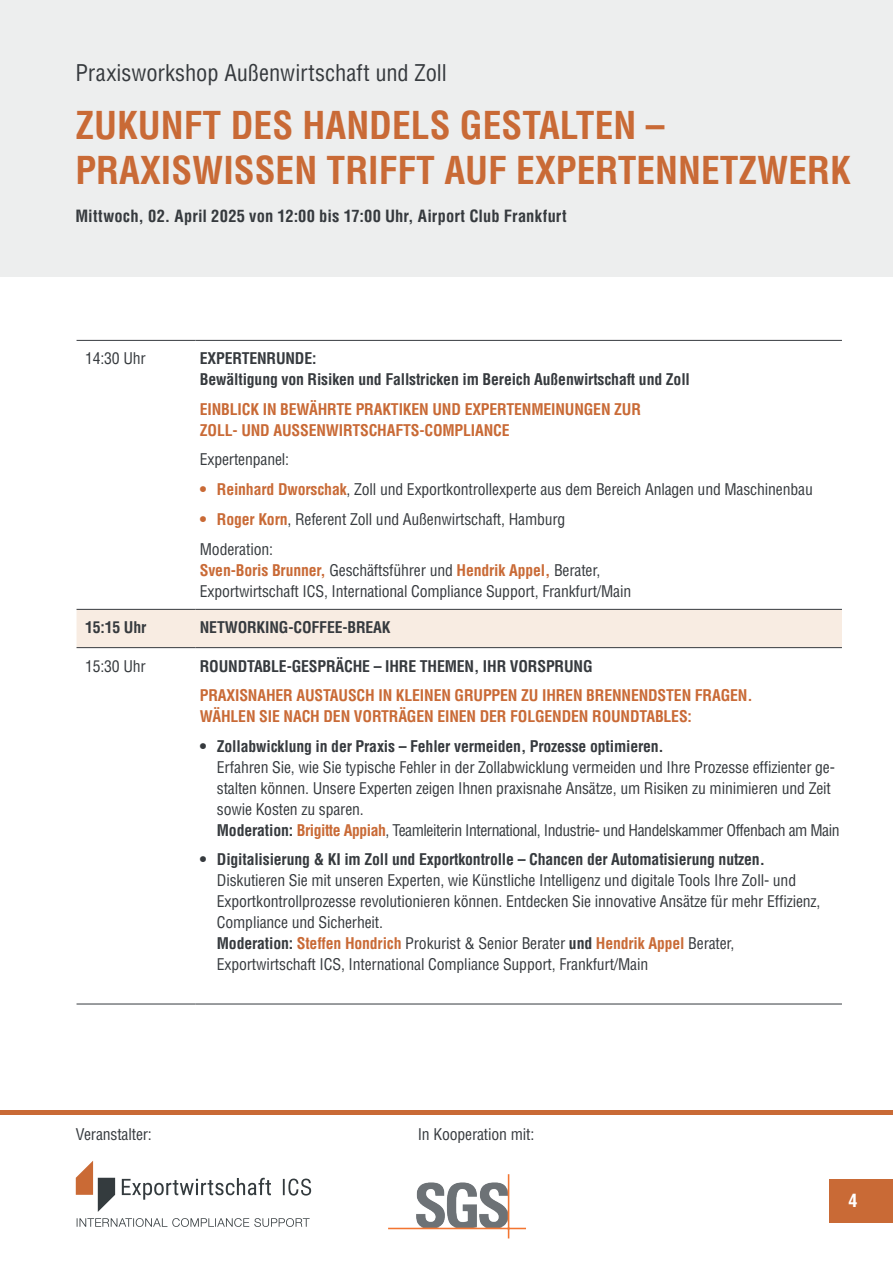
<style>
.page{position:relative;width:893px;height:1263px;background:#fff}
.page>*{position:absolute;margin:0;border:0;box-sizing:border-box;transform-origin:0 0}
.t1{font:700 condensed 37.5px/45px "Helvetica LT Pro";color:#c96a36}
.t2{font:condensed 22.5px "Helvetica LT Pro";color:#363a3e}
.t3{font:700 condensed 18px "Helvetica LT Pro";color:#fff}
.t4{font:700 condensed 16.5px "Helvetica LT Pro";letter-spacing:.01em;color:#363a3e}
.t5{font:condensed 15.75px/21px "Helvetica LT Pro";letter-spacing:-.01em;color:#363a3e}
.t6{font:700 condensed 15.75px/21px "Helvetica LT Pro";letter-spacing:-.01em;color:#363a3e}
.t7{font:700 condensed 15.75px/21px "Helvetica LT Pro";letter-spacing:-.01em;color:#c96a36}
.s1{font-weight:700;color:#c96a36}
.s2{font-weight:700}
</style>
<div class="page">
<div style="left:829px;top:1179px;width:64px;height:43px;background:#c96a36"></div>
<hr style="left:0;top:1110px;width:893px;height:4px;background:#c96a36">
<svg style="left:76px;top:1161px;width:39px;height:51px"></svg>
<svg style="left:122px;top:1178px;width:149px;height:22px"></svg>
<svg style="left:283px;top:1178px;width:28px;height:17px"></svg>
<svg style="left:77px;top:1218px;width:233px;height:9px"></svg>
<img style="left:388px;top:1174px;width:138px;height:65px">
<div style="left:0;top:0;width:893px;height:276px;background:#edeeee"></div>
<div style="left:77px;top:610px;width:765px;height:37px;background:#f8ece2"></div>
<hr style="left:77px;top:340px;width:119px;height:1px;background:#363a3e">
<hr style="left:196px;top:340px;width:646px;height:1px;background:#363a3e">
<hr style="left:77px;top:609px;width:119px;height:1px;background:#363a3e">
<hr style="left:196px;top:609px;width:646px;height:1px;background:#363a3e">
<hr style="left:77px;top:647px;width:119px;height:1px;background:#363a3e">
<hr style="left:196px;top:647px;width:646px;height:1px;background:#363a3e">
<hr style="left:77px;top:1004px;width:119px;height:1px;background:#363a3e">
<hr style="left:196px;top:1004px;width:646px;height:1px;background:#363a3e">
<h2 class="t2" style="left:75px;top:59px;width:373px">Praxisworkshop Außenwirtschaft und Zoll</h2>
<h1 class="t1" style="left:75px;top:101px;width:777px">ZUKUNFT DES HANDELS GESTALTEN –<br>PRAXISWISSEN TRIFFT AUF EXPERTENNETZWERK</h1>
<p class="t4" style="left:75px;top:205px;width:493px">Mittwoch, 02. April 2025 von 12:00 bis 17:00 Uhr, Airport Club Frankfurt</p>
<p class="t5" style="left:85px;top:348px;width:62px">14:30 Uhr</p>
<p class="t6" style="left:200px;top:348px;width:492px">EXPERTENRUNDE:<br>Bewältigung von Risiken und Fallstricken im Bereich Außenwirtschaft und Zoll</p>
<p class="t7" style="left:200px;top:398px;width:443px">EINBLICK IN BEWÄHRTE PRAKTIKEN UND EXPERTENMEINUNGEN ZUR<br>ZOLL- UND AUSSENWIRTSCHAFTS-COMPLIANCE</p>
<p class="t5" style="left:200px;top:449px;width:91px">Expertenpanel:</p>
<p class="t5" style="left:200px;top:479px;width:615px"><span class="s1">• Reinhard Dworschak</span>, Zoll und Exportkontrollexperte aus dem Bereich Anlagen und Maschinenbau</p>
<p class="t5" style="left:200px;top:504px;width:367px;line-height:29.5px"><span class="s1">• Roger Korn</span>, Referent Zoll und Außenwirtschaft, Hamburg<br>Moderation:</p>
<p class="t5" style="left:200px;top:559px;width:433px"><span class="s1">Sven-Boris Brunner,</span> Geschäftsführer und <span class="s1">Hendrik Appel,</span> Berater,<br>Exportwirtschaft ICS, International Compliance Support, Frankfurt/Main</p>
<p class="t6" style="left:85px;top:617px;width:63px">15:15 Uhr</p>
<p class="t6" style="left:200px;top:617px;width:192px">NETWORKING-COFFEE-BREAK</p>
<p class="t5" style="left:85px;top:655px;width:62px">15:30 Uhr</p>
<p class="t6" style="left:200px;top:655px;width:394px">ROUNDTABLE-GESPRÄCHE – IHRE THEMEN, IHR VORSPRUNG</p>
<p class="t7" style="left:200px;top:684px;width:554px">PRAXISNAHER AUSTAUSCH IN KLEINEN GRUPPEN ZU IHREN BRENNENDSTEN FRAGEN.<br>WÄHLEN SIE NACH DEN VORTRÄGEN EINEN DER FOLGENDEN ROUNDTABLES:</p>
<p class="t6" style="left:200px;top:735px;width:465px">• Zollabwicklung in der Praxis – Fehler vermeiden, Prozesse optimieren.</p>
<p class="t5" style="left:217px;top:756px;width:624px">Erfahren Sie, wie Sie typische Fehler in der Zollabwicklung vermeiden und Ihre Prozesse effizienter ge&shy;stalten können. Unsere Experten zeigen Ihnen praxisnahe Ansätze, um Risiken zu minimieren und Zeit sowie Kosten zu sparen.<br><span class="s2">Moderation:</span> <span class="s1">Brigitte Appiah</span>, Teamleiterin International, Industrie- und Handelskammer Offenbach am Main</p>
<p class="t6" style="left:200px;top:848px;width:567px">• Digitalisierung &amp; KI im Zoll und Exportkontrolle – Chancen der Automatisierung nutzen.</p>
<p class="t5" style="left:217px;top:870px;width:605px">Diskutieren Sie mit unseren Experten, wie Künstliche Intelligenz und digitale Tools Ihre Zoll- und Exportkontrollprozesse revolutionieren können. Entdecken Sie innovative Ansätze für mehr Effizienz, Compliance und Sicherheit.<br><span class="s2">Moderation:</span> <span class="s1">Steffen Hondrich</span> Prokurist &amp; Senior Berater <span class="s2">und</span> <span class="s1">Hendrik Appel</span> Berater, Exportwirtschaft ICS, International Compliance Support, Frankfurt/Main</p>
<p class="t5" style="left:76px;top:1123px;width:78px">Veranstalter:</p>
<p class="t5" style="left:418px;top:1123px;width:118px">In Kooperation mit:</p>
<p class="t3" style="left:848px;top:1188px;width:10px">4</p>
</div>
